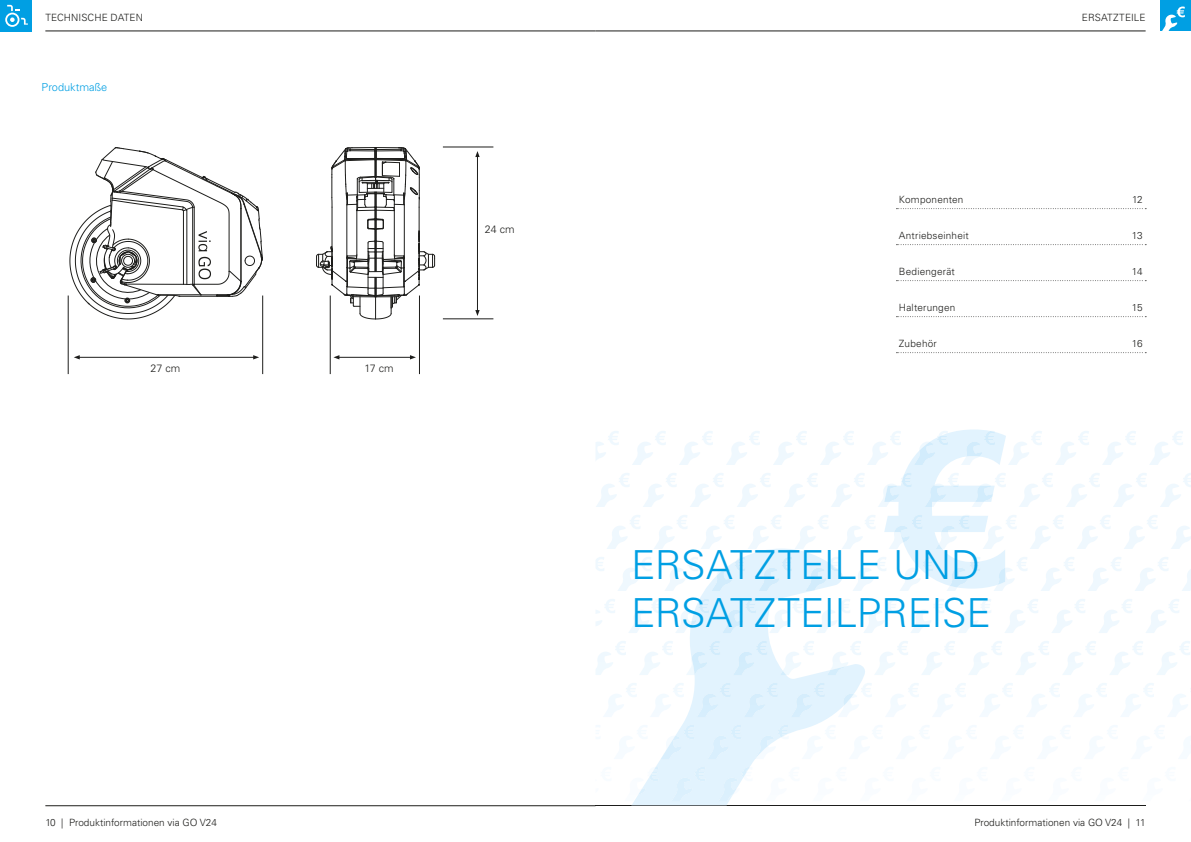
<style>
.page{position:relative;width:1191px;height:842px;background:#fff}
.page>*{position:absolute;margin:0;border:0;box-sizing:border-box;transform-origin:0 0}
.t1{font:300 40px/48px "Univers LT Std";letter-spacing:-.005em;color:#009fe3}
.t2{font:300 11px "Univers LT Std";color:#009fe3}
.t3{font:300 10.7px "Univers LT Std";color:#1d1d1b}
.t4{font:300 10px "Univers LT Std";letter-spacing:.005em;color:#1d1d1b}
</style>
<div class="page">
<hr style="left:595px;top:31px;width:550px;height:1px;background:#1d1d1b">
<hr style="left:45px;top:31px;width:550px;height:1px;background:#1d1d1b">
<div style="left:0;top:0;width:31px;height:31px;background:#009fe3"></div>
<svg style="left:5px;top:5px;width:23px;height:22px"></svg>
<hr style="left:595px;top:805px;width:550px;height:1px;background:#1d1d1b">
<hr style="left:45px;top:805px;width:550px;height:1px;background:#1d1d1b">
<div style="left:1159px;top:0;width:32px;height:31px;background:#009fe3"></div>
<svg style="left:316px;top:147px;width:119px;height:172px"></svg>
<svg style="left:70px;top:147px;width:193px;height:172px"></svg>
<hr style="left:68px;top:295px;width:1px;height:79px;background:#1d1d1b">
<hr style="left:330px;top:295px;width:1px;height:79px;background:#1d1d1b">
<hr style="left:443px;top:319px;width:50px;height:1px;background:#1d1d1b">
<hr style="left:262px;top:295px;width:1px;height:79px;background:#1d1d1b">
<hr style="left:419px;top:295px;width:1px;height:79px;background:#1d1d1b">
<hr style="left:443px;top:147px;width:50px;height:1px;background:#1d1d1b">
<hr style="left:78px;top:357px;width:177px;height:1px;background:#1d1d1b">
<svg style="left:74px;top:355px;width:6px;height:4px"></svg>
<svg style="left:253px;top:355px;width:6px;height:4px"></svg>
<hr style="left:338px;top:357px;width:73px;height:1px;background:#1d1d1b">
<svg style="left:333px;top:355px;width:6px;height:4px"></svg>
<svg style="left:410px;top:355px;width:6px;height:4px"></svg>
<hr style="left:477px;top:155px;width:1px;height:157px;background:#1d1d1b">
<svg style="left:475px;top:310px;width:4px;height:6px"></svg>
<svg style="left:475px;top:151px;width:4px;height:6px"></svg>
<svg style="left:1168px;top:688px;width:23px;height:29px"></svg>
<svg style="left:1121px;top:683px;width:33px;height:34px"></svg>
<svg style="left:1074px;top:683px;width:33px;height:34px"></svg>
<svg style="left:1027px;top:683px;width:33px;height:34px"></svg>
<svg style="left:980px;top:683px;width:33px;height:34px"></svg>
<svg style="left:933px;top:683px;width:33px;height:34px"></svg>
<svg style="left:886px;top:683px;width:33px;height:34px"></svg>
<svg style="left:604px;top:684px;width:27px;height:33px"></svg>
<svg style="left:1157px;top:641px;width:33px;height:34px"></svg>
<svg style="left:1110px;top:641px;width:33px;height:34px"></svg>
<svg style="left:1063px;top:641px;width:33px;height:34px"></svg>
<svg style="left:1016px;top:641px;width:33px;height:34px"></svg>
<svg style="left:969px;top:641px;width:33px;height:34px"></svg>
<svg style="left:922px;top:641px;width:33px;height:34px"></svg>
<svg style="left:875px;top:641px;width:33px;height:34px"></svg>
<svg style="left:596px;top:641px;width:30px;height:34px"></svg>
<svg style="left:1146px;top:599px;width:33px;height:34px"></svg>
<svg style="left:1099px;top:599px;width:33px;height:34px"></svg>
<svg style="left:1052px;top:599px;width:33px;height:34px"></svg>
<svg style="left:1005px;top:599px;width:33px;height:34px"></svg>
<svg style="left:958px;top:599px;width:33px;height:34px"></svg>
<svg style="left:911px;top:599px;width:33px;height:34px"></svg>
<svg style="left:867px;top:599px;width:30px;height:34px"></svg>
<svg style="left:596px;top:599px;width:19px;height:27px"></svg>
<svg style="left:1162px;top:7px;width:22px;height:24px"></svg>
<svg style="left:631px;top:591px;width:236px;height:176px"></svg>
<svg style="left:631px;top:767px;width:119px;height:39px"></svg>
<svg style="left:754px;top:725px;width:34px;height:34px"></svg>
<svg style="left:707px;top:725px;width:34px;height:34px"></svg>
<svg style="left:660px;top:725px;width:34px;height:34px"></svg>
<svg style="left:838px;top:683px;width:34px;height:34px"></svg>
<svg style="left:791px;top:683px;width:34px;height:34px"></svg>
<svg style="left:744px;top:683px;width:34px;height:34px"></svg>
<svg style="left:697px;top:683px;width:34px;height:34px"></svg>
<svg style="left:827px;top:641px;width:34px;height:34px"></svg>
<svg style="left:780px;top:641px;width:34px;height:34px"></svg>
<svg style="left:733px;top:641px;width:34px;height:34px"></svg>
<svg style="left:691px;top:641px;width:29px;height:34px"></svg>
<svg style="left:722px;top:599px;width:34px;height:34px"></svg>
<svg style="left:675px;top:599px;width:34px;height:34px"></svg>
<svg style="left:596px;top:429px;width:595px;height:162px"></svg>
<svg style="left:896px;top:208px;width:250px;height:1px"></svg>
<svg style="left:896px;top:244px;width:250px;height:1px"></svg>
<svg style="left:896px;top:280px;width:250px;height:1px"></svg>
<svg style="left:896px;top:316px;width:250px;height:1px"></svg>
<svg style="left:896px;top:352px;width:250px;height:1px"></svg>
<p class="t4" style="left:45px;top:11px;width:99px">TECHNISCHE DATEN</p>
<p class="t2" style="left:42px;top:81px;width:67px">Produktmaße</p>
<p class="t3" style="left:151px;top:362px;width:31px">27 cm</p>
<p class="t3" style="left:364px;top:362px;width:31px">17 cm</p>
<p class="t3" style="left:485px;top:223px;width:31px">24 cm</p>
<p class="t4" style="left:1082px;top:11px;width:65px">ERSATZTEILE</p>
<p class="t4" style="left:899px;top:193px;width:66px">Komponenten</p>
<p class="t4" style="left:1132px;top:193px;width:12px">12</p>
<p class="t4" style="left:899px;top:229px;width:71px">Antriebseinheit</p>
<p class="t4" style="left:1131px;top:229px;width:12px">13</p>
<p class="t4" style="left:899px;top:265px;width:57px">Bediengerät</p>
<p class="t4" style="left:1131px;top:265px;width:12px">14</p>
<p class="t4" style="left:899px;top:301px;width:58px">Halterungen</p>
<p class="t4" style="left:1131px;top:301px;width:12px">15</p>
<p class="t4" style="left:899px;top:337px;width:39px">Zubehör</p>
<p class="t4" style="left:1131px;top:337px;width:12px">16</p>
<h1 class="t1" style="left:631px;top:540px;width:361px">ERSATZTEILE UND<br>ERSATZTEILPREISE</h1>
<p class="t4" style="left:45px;top:816px;width:173px">10 | Produktinformationen via GO V24</p>
<p class="t4" style="left:974px;top:816px;width:173px">Produktinformationen via GO V24 | 11</p>
</div>
